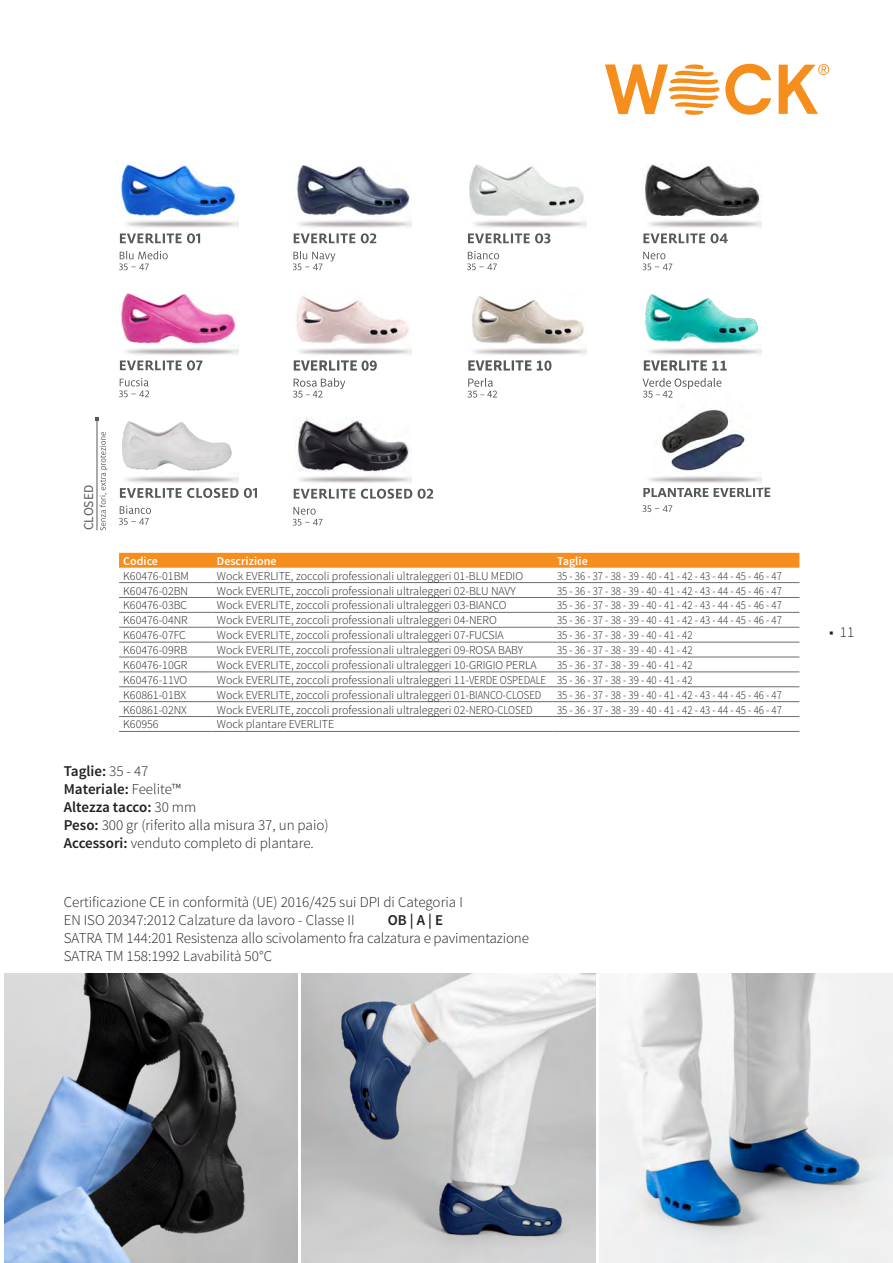
<style>
.page{position:relative;width:893px;height:1263px;background:#fff}
.page>*{position:absolute;margin:0;border:0;box-sizing:border-box;transform-origin:0 0}
.produto_1{font:300 15px "Source Sans Pro";color:#231f20}
.produto_1-2{font:600 15px "Source Sans Pro";color:#231f20}
.t1{font:13.5px "Source Sans Pro";color:#57585a}
.produto_1-3{font:300 12px "Source Sans Pro";color:#231f20}
.produto_1-4{font:300 12px "Source Sans Pro";color:#231f20;scale:.9 1}
.t2{font:600 12px "Source Sans Pro";color:#fff}
.s1{font-weight:300}
.s2{font-weight:600}
.s3{font-weight:400}
</style>
<div class="page">
<img style="left:122px;top:421px;width:110px;height:50px">
<img style="left:295px;top:417px;width:116px;height:55px">
<img style="left:120px;top:293px;width:116px;height:51px">
<img style="left:472px;top:296px;width:112px;height:48px">
<img style="left:296px;top:296px;width:113px;height:48px">
<img style="left:295px;top:165px;width:115px;height:51px">
<img style="left:469px;top:164px;width:115px;height:52px">
<img style="left:121px;top:164px;width:115px;height:52px">
<img style="left:645px;top:164px;width:116px;height:52px">
<img style="left:660px;top:409px;width:91px;height:62px">
<img style="left:600px;top:974px;width:293px;height:289px">
<img style="left:4px;top:974px;width:294px;height:289px">
<img style="left:302px;top:974px;width:293px;height:289px">
<svg style="left:605px;top:64px;width:224px;height:51px"></svg>
<svg style="left:293px;top:378px;width:52px;height:20px"></svg>
<svg style="left:294px;top:360px;width:83px;height:11px"></svg>
<svg style="left:467px;top:251px;width:32px;height:19px"></svg>
<svg style="left:468px;top:233px;width:82px;height:10px"></svg>
<svg style="left:643px;top:252px;width:29px;height:18px"></svg>
<svg style="left:643px;top:233px;width:85px;height:10px"></svg>
<svg style="left:119px;top:251px;width:49px;height:19px"></svg>
<svg style="left:120px;top:233px;width:80px;height:10px"></svg>
<svg style="left:293px;top:251px;width:42px;height:19px"></svg>
<svg style="left:294px;top:233px;width:82px;height:10px"></svg>
<svg style="left:119px;top:378px;width:30px;height:19px"></svg>
<svg style="left:120px;top:360px;width:82px;height:10px"></svg>
<svg style="left:467px;top:378px;width:30px;height:20px"></svg>
<svg style="left:468px;top:360px;width:83px;height:11px"></svg>
<div style="left:119px;top:553px;width:680px;height:15px;background:#f68e1e"></div>
<hr style="left:119px;top:582px;width:94px;height:1px;background:#6c6d70">
<hr style="left:213px;top:582px;width:340px;height:1px;background:#6c6d70">
<hr style="left:553px;top:582px;width:246px;height:1px;background:#6c6d70">
<hr style="left:119px;top:597px;width:94px;height:1px;background:#6c6d70">
<hr style="left:213px;top:597px;width:340px;height:1px;background:#6c6d70">
<hr style="left:553px;top:597px;width:246px;height:1px;background:#6c6d70">
<hr style="left:119px;top:612px;width:94px;height:1px;background:#6c6d70">
<hr style="left:213px;top:612px;width:340px;height:1px;background:#6c6d70">
<hr style="left:553px;top:612px;width:246px;height:1px;background:#6c6d70">
<hr style="left:119px;top:627px;width:94px;height:1px;background:#6c6d70">
<hr style="left:213px;top:627px;width:340px;height:1px;background:#6c6d70">
<hr style="left:553px;top:627px;width:246px;height:1px;background:#6c6d70">
<hr style="left:119px;top:642px;width:94px;height:1px;background:#6c6d70">
<hr style="left:213px;top:642px;width:340px;height:1px;background:#6c6d70">
<hr style="left:553px;top:642px;width:246px;height:1px;background:#6c6d70">
<hr style="left:119px;top:657px;width:94px;height:1px;background:#6c6d70">
<hr style="left:213px;top:657px;width:340px;height:1px;background:#6c6d70">
<hr style="left:553px;top:657px;width:246px;height:1px;background:#6c6d70">
<hr style="left:119px;top:672px;width:94px;height:1px;background:#6c6d70">
<hr style="left:213px;top:672px;width:340px;height:1px;background:#6c6d70">
<hr style="left:553px;top:672px;width:246px;height:1px;background:#6c6d70">
<hr style="left:119px;top:686px;width:94px;height:1px;background:#6c6d70">
<hr style="left:213px;top:686px;width:340px;height:1px;background:#6c6d70">
<hr style="left:553px;top:686px;width:246px;height:1px;background:#6c6d70">
<hr style="left:119px;top:701px;width:94px;height:1px;background:#6c6d70">
<hr style="left:213px;top:701px;width:340px;height:1px;background:#6c6d70">
<hr style="left:553px;top:701px;width:246px;height:1px;background:#6c6d70">
<hr style="left:119px;top:716px;width:94px;height:1px;background:#6c6d70">
<hr style="left:213px;top:716px;width:340px;height:1px;background:#6c6d70">
<hr style="left:553px;top:716px;width:246px;height:1px;background:#6c6d70">
<hr style="left:119px;top:731px;width:94px;height:1px;background:#6c6d70">
<hr style="left:213px;top:731px;width:340px;height:1px;background:#6c6d70">
<hr style="left:553px;top:731px;width:246px;height:1px;background:#6c6d70">
<svg style="left:119px;top:505px;width:32px;height:20px"></svg>
<svg style="left:120px;top:488px;width:137px;height:10px"></svg>
<svg style="left:293px;top:507px;width:30px;height:19px"></svg>
<svg style="left:294px;top:489px;width:139px;height:10px"></svg>
<svg style="left:100px;top:432px;width:7px;height:98px"></svg>
<svg style="left:643px;top:505px;width:29px;height:7px"></svg>
<svg style="left:643px;top:488px;width:127px;height:9px"></svg>
<img style="left:645px;top:294px;width:113px;height:49px">
<svg style="left:643px;top:378px;width:78px;height:20px"></svg>
<svg style="left:644px;top:360px;width:83px;height:11px"></svg>
<hr style="left:97px;top:419px;width:1px;height:111px;background:#57585a">
<p class="t1" style="left:80px;top:530px;width:47px;rotate:-90deg">CLOSED</p>
<p class="t2" style="left:123px;top:553px;width:36px">Codice</p>
<p class="t2" style="left:217px;top:553px;width:61px">Descrizione</p>
<p class="t2" style="left:557px;top:553px;width:32px">Taglie</p>
<p class="produto_1-3" style="left:123px;top:568px;width:67px">K60476-01BM</p>
<p class="produto_1-3" style="left:217px;top:568px;width:308px">Wock EVERLITE, zoccoli professionali ultraleggeri 01-BLU MEDIO</p>
<p class="produto_1-4" style="left:557px;top:568px;width:251px">35 - 36 - 37 - 38 - 39 - 40 - 41 - 42 - 43 - 44 - 45 - 46 - 47</p>
<p class="produto_1-3" style="left:123px;top:583px;width:66px">K60476-02BN</p>
<p class="produto_1-3" style="left:217px;top:583px;width:300px">Wock EVERLITE, zoccoli professionali ultraleggeri 02-BLU NAVY</p>
<p class="produto_1-4" style="left:557px;top:583px;width:251px">35 - 36 - 37 - 38 - 39 - 40 - 41 - 42 - 43 - 44 - 45 - 46 - 47</p>
<p class="produto_1-3" style="left:123px;top:598px;width:65px">K60476-03BC</p>
<p class="produto_1-3" style="left:217px;top:598px;width:291px">Wock EVERLITE, zoccoli professionali ultraleggeri 03-BIANCO</p>
<p class="produto_1-4" style="left:557px;top:598px;width:251px">35 - 36 - 37 - 38 - 39 - 40 - 41 - 42 - 43 - 44 - 45 - 46 - 47</p>
<p class="produto_1-3" style="left:123px;top:613px;width:66px">K60476-04NR</p>
<p class="produto_1-3" style="left:217px;top:613px;width:282px">Wock EVERLITE, zoccoli professionali ultraleggeri 04-NERO</p>
<p class="produto_1-4" style="left:557px;top:613px;width:251px">35 - 36 - 37 - 38 - 39 - 40 - 41 - 42 - 43 - 44 - 45 - 46 - 47</p>
<p class="produto_1-3" style="left:123px;top:628px;width:64px">K60476-07FC</p>
<p class="produto_1-3" style="left:217px;top:628px;width:288px">Wock EVERLITE, zoccoli professionali ultraleggeri 07-FUCSIA</p>
<p class="produto_1-4" style="left:557px;top:628px;width:152px">35 - 36 - 37 - 38 - 39 - 40 - 41 - 42</p>
<p class="produto_1-3" style="left:123px;top:643px;width:65px">K60476-09RB</p>
<p class="produto_1-3" style="left:217px;top:643px;width:308px">Wock EVERLITE, zoccoli professionali ultraleggeri 09-ROSA BABY</p>
<p class="produto_1-4" style="left:557px;top:643px;width:152px">35 - 36 - 37 - 38 - 39 - 40 - 41 - 42</p>
<p class="produto_1-3" style="left:123px;top:658px;width:66px">K60476-10GR</p>
<p class="produto_1-3" style="left:217px;top:658px;width:321px">Wock EVERLITE, zoccoli professionali ultraleggeri 10-GRIGIO PERLA</p>
<p class="produto_1-4" style="left:557px;top:658px;width:152px">35 - 36 - 37 - 38 - 39 - 40 - 41 - 42</p>
<p class="produto_1-3" style="left:123px;top:672px;width:65px">K60476-11VO</p>
<p class="produto_1-3" style="left:217px;top:672px;width:331px">Wock EVERLITE, zoccoli professionali ultraleggeri 11-VERDE OSPEDALE</p>
<p class="produto_1-4" style="left:557px;top:672px;width:152px">35 - 36 - 37 - 38 - 39 - 40 - 41 - 42</p>
<p class="produto_1-3" style="left:123px;top:687px;width:64px">K60861-01BX</p>
<p class="produto_1-3" style="left:217px;top:687px;width:326px">Wock EVERLITE, zoccoli professionali ultraleggeri 01-BIANCO-CLOSED</p>
<p class="produto_1-4" style="left:557px;top:687px;width:251px">35 - 36 - 37 - 38 - 39 - 40 - 41 - 42 - 43 - 44 - 45 - 46 - 47</p>
<p class="produto_1-3" style="left:123px;top:702px;width:65px">K60861-02NX</p>
<p class="produto_1-3" style="left:217px;top:702px;width:317px">Wock EVERLITE, zoccoli professionali ultraleggeri 02-NERO-CLOSED</p>
<p class="produto_1-4" style="left:557px;top:702px;width:251px">35 - 36 - 37 - 38 - 39 - 40 - 41 - 42 - 43 - 44 - 45 - 46 - 47</p>
<p class="produto_1-3" style="left:123px;top:717px;width:37px">K60956</p>
<p class="produto_1-3" style="left:217px;top:717px;width:119px">Wock plantare EVERLITE</p>
<p class="produto_1-2" style="left:64px;top:761px;width:86px">Taglie: <span class="s1">35 - 47</span></p>
<p class="produto_1-2" style="left:64px;top:779px;width:119px">Materiale: <span class="s1">Feelite™</span></p>
<p class="produto_1-2" style="left:64px;top:797px;width:134px">Altezza tacco: <span class="s1">30 mm</span></p>
<p class="produto_1" style="left:64px;top:816px;width:266px"><span class="s2">Peso:</span> 300 gr (riferito alla misura 37, un paio)</p>
<p class="produto_1" style="left:64px;top:834px;width:252px"><span class="s2">Accessori:</span> venduto completo di plantare.</p>
<p class="produto_1" style="left:64px;top:893px;width:401px">Certificazione CE in conformità (UE) 2016/425 sui DPI di Categoria I</p>
<p class="produto_1" style="left:64px;top:911px;width:292px">EN ISO 20347:2012 Calzature da lavoro - Classe II</p>
<p class="produto_1-2" style="left:388px;top:911px;width:57px">OB | A | E</p>
<p class="produto_1" style="left:64px;top:929px;width:467px">SATRA TM 144:201 Resistenza allo scivolamento fra calzatura e pavimentazione</p>
<p class="produto_1" style="left:64px;top:947px;width:210px">SATRA TM 158:1992 Lavabilità 50°C</p>
<p class="produto_1" style="left:829px;top:623px;width:27px"><span class="s3">■</span> 11</p>
</div>
